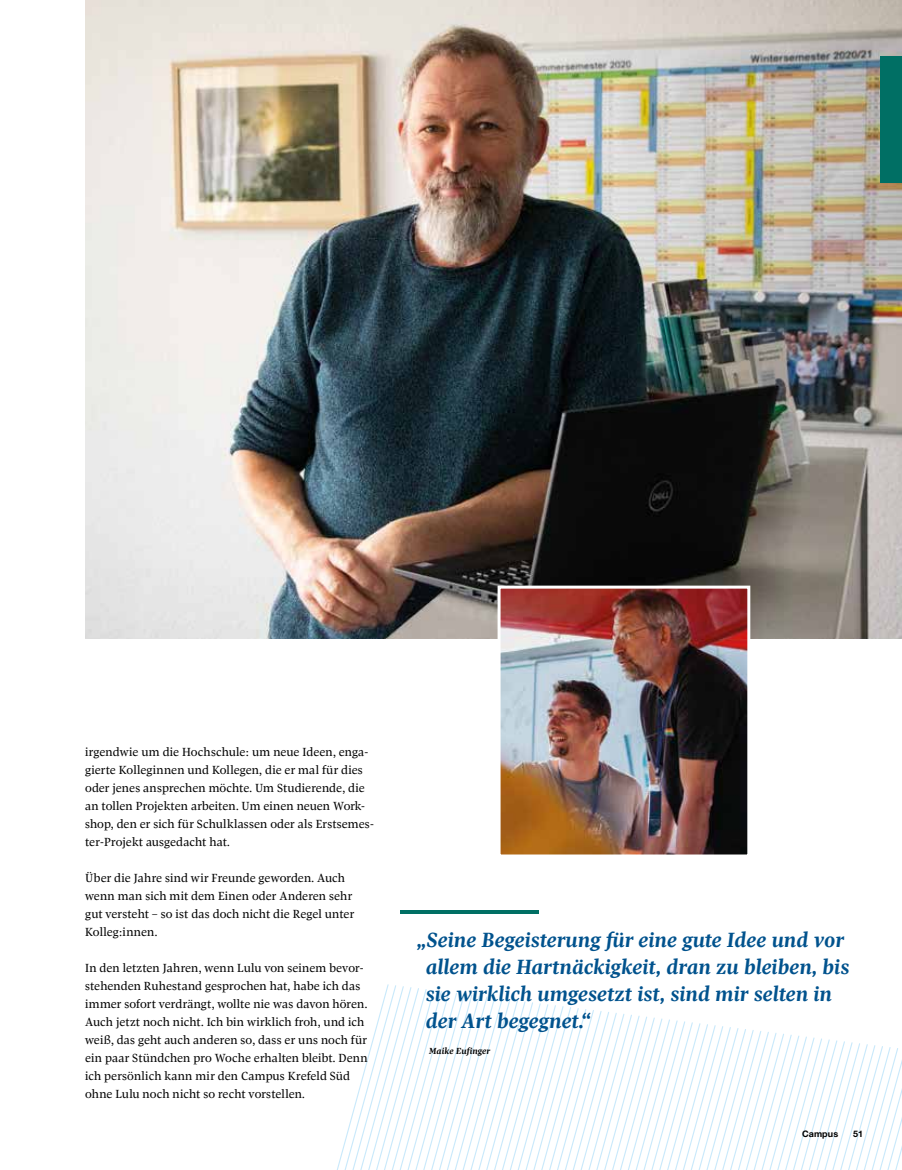
<style>
.page{position:relative;width:902px;height:1170px;background:#fff}
.page>*{position:absolute;margin:0;border:0;box-sizing:border-box;transform-origin:0 0}
.t1{font:italic 700 21px/27px "Pratt Nova Text";color:#00528d}
.t2{font:12px/18px "Pratt Nova Text";letter-spacing:.01em;color:#000}
.t3{font:italic 700 9px "Pratt Nova Text";letter-spacing:.01em;color:#000}
.t4{font:700 9px "Helvetica Neue CE";letter-spacing:.01em;color:#000}
</style>
<div class="page">
<img style="left:85px;top:0;width:816px;height:639px">
<svg style="left:337px;top:984px;width:564px;height:185px"></svg>
<div style="left:880px;top:56px;width:21px;height:126px;background:#006f64"></div>
<hr style="left:400px;top:910px;width:138px;height:3px;background:#006f64">
<img style="left:501px;top:589px;width:245px;height:264px">
<div style="left:497px;top:585px;width:253px;height:272px;border:3px solid #fff"></div>
<p class="t2" style="left:85px;top:743px;width:290px">irgendwie um die Hochschule: um neue Ideen, enga&shy;gierte Kolleginnen und Kollegen, die er mal für dies oder jenes ansprechen möchte. Um Studierende, die an tollen Projekten arbeiten. Um einen neuen Work&shy;shop, den er sich für Schulklassen oder als Erstsemes&shy;ter-Projekt ausgedacht hat.</p>
<p class="t2" style="left:85px;top:869px;width:271px">Über die Jahre sind wir Freunde geworden. Auch wenn man sich mit dem Einen oder Anderen sehr gut versteht – so ist das doch nicht die Regel unter Kolleg:innen.</p>
<p class="t2" style="left:85px;top:959px;width:284px">In den letzten Jahren, wenn Lulu von seinem bevor&shy;stehenden Ruhestand gesprochen hat, habe ich das immer sofort verdrängt, wollte nie was davon hören.<br>Auch jetzt noch nicht. Ich bin wirklich froh, und ich weiß, das geht auch anderen so, dass er uns noch für ein paar Stündchen pro Woche erhalten bleibt. Denn ich persönlich kann mir den Campus Krefeld Süd ohne Lulu noch nicht so recht vorstellen.</p>
<h1 class="t1" style="left:426px;top:926px;width:425px;text-indent:-9px">„Seine Begeisterung für eine gute Idee und vor allem die Hartnäckigkeit, dran zu bleiben, bis sie wirklich umgesetzt ist, sind mir selten in der Art begegnet.“</h1>
<p class="t3" style="left:429px;top:1045px;width:62px">Maike Eufinger</p>
<p class="t4" style="left:802px;top:1127px;width:38px">Campus</p>
<p class="t4" style="left:853px;top:1127px;width:12px">51</p>
</div>
